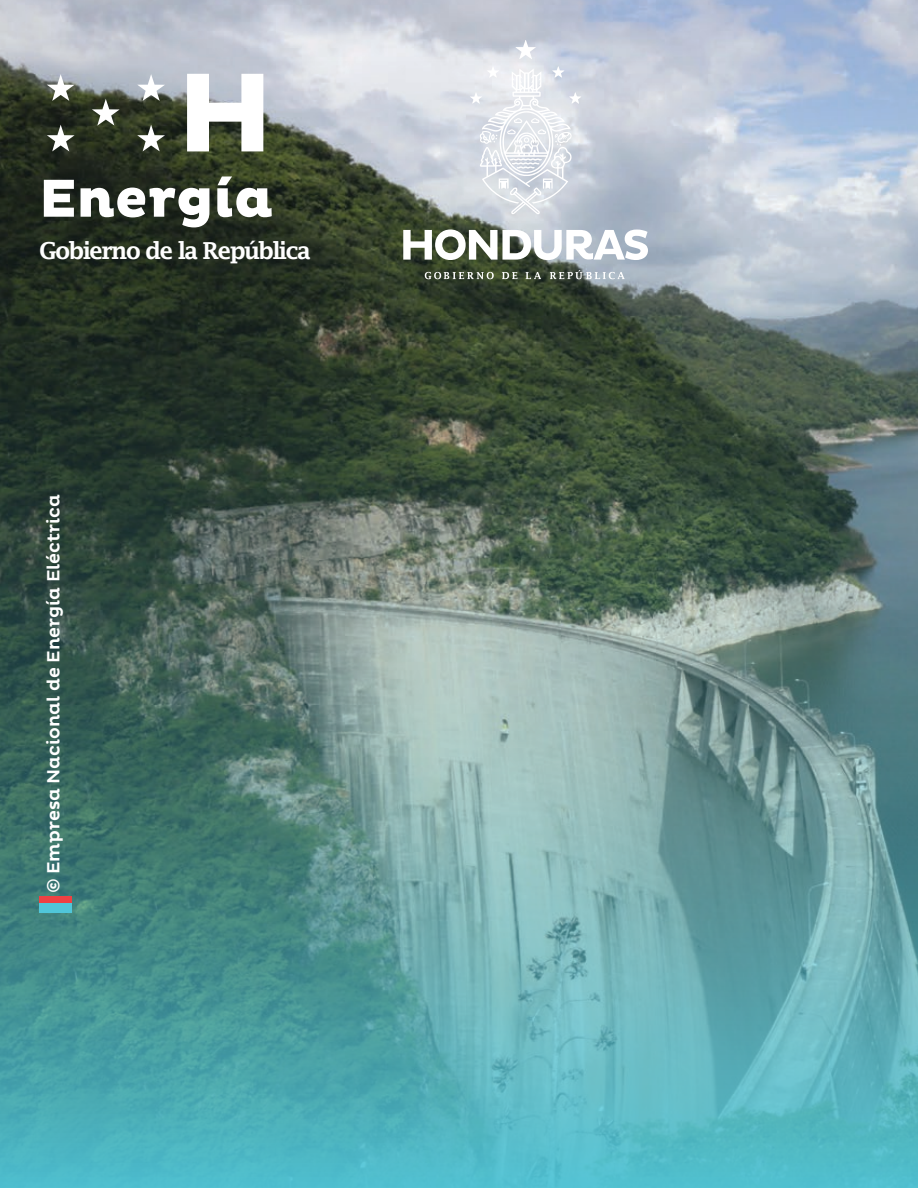
<style>
.page{position:relative;width:918px;height:1188px;background:#fff}
.page>*{position:absolute;margin:0;border:0;box-sizing:border-box;transform-origin:0 0}
.t1{font:800 114.15px "Pluto";color:#fff}
.t2{font:800 54.3px "Pluto";color:#fff}
.t3{font:600 23.4px "Lucida Fax";letter-spacing:-.075em;color:#fff}
.t4{font:500 18px "Pluto";color:#fff}
</style>
<div class="page">
<img style="left:0;top:0;width:918px;height:1188px">
<svg style="left:47px;top:74px;width:28px;height:27px"></svg>
<svg style="left:47px;top:125px;width:28px;height:26px"></svg>
<svg style="left:92px;top:99px;width:28px;height:27px"></svg>
<svg style="left:137px;top:74px;width:28px;height:27px"></svg>
<svg style="left:137px;top:125px;width:28px;height:26px"></svg>
<svg style="left:516px;top:40px;width:20px;height:19px"></svg>
<svg style="left:470px;top:66px;width:111px;height:149px"></svg>
<svg style="left:403px;top:229px;width:245px;height:31px"></svg>
<svg style="left:425px;top:272px;width:69px;height:7px"></svg>
<svg style="left:502px;top:272px;width:15px;height:7px"></svg>
<svg style="left:526px;top:272px;width:15px;height:7px"></svg>
<svg style="left:550px;top:270px;width:75px;height:9px"></svg>
<div style="left:39px;top:903px;width:33px;height:10px;background:#50c6d9"></div>
<div style="left:39px;top:896px;width:33px;height:7px;background:#ee4143"></div>
<h1 class="t1" style="left:177px;top:47px;width:98px">H</h1>
<h2 class="t2" style="left:39px;top:167px;width:236px">Energía</h2>
<p class="t3" style="left:39px;top:237px;width:273px">Gobierno de la República</p>
<p class="t4" style="left:43px;top:893px;width:401px;rotate:-90deg">© Empresa Nacional de Energía Eléctrica</p>
</div>
